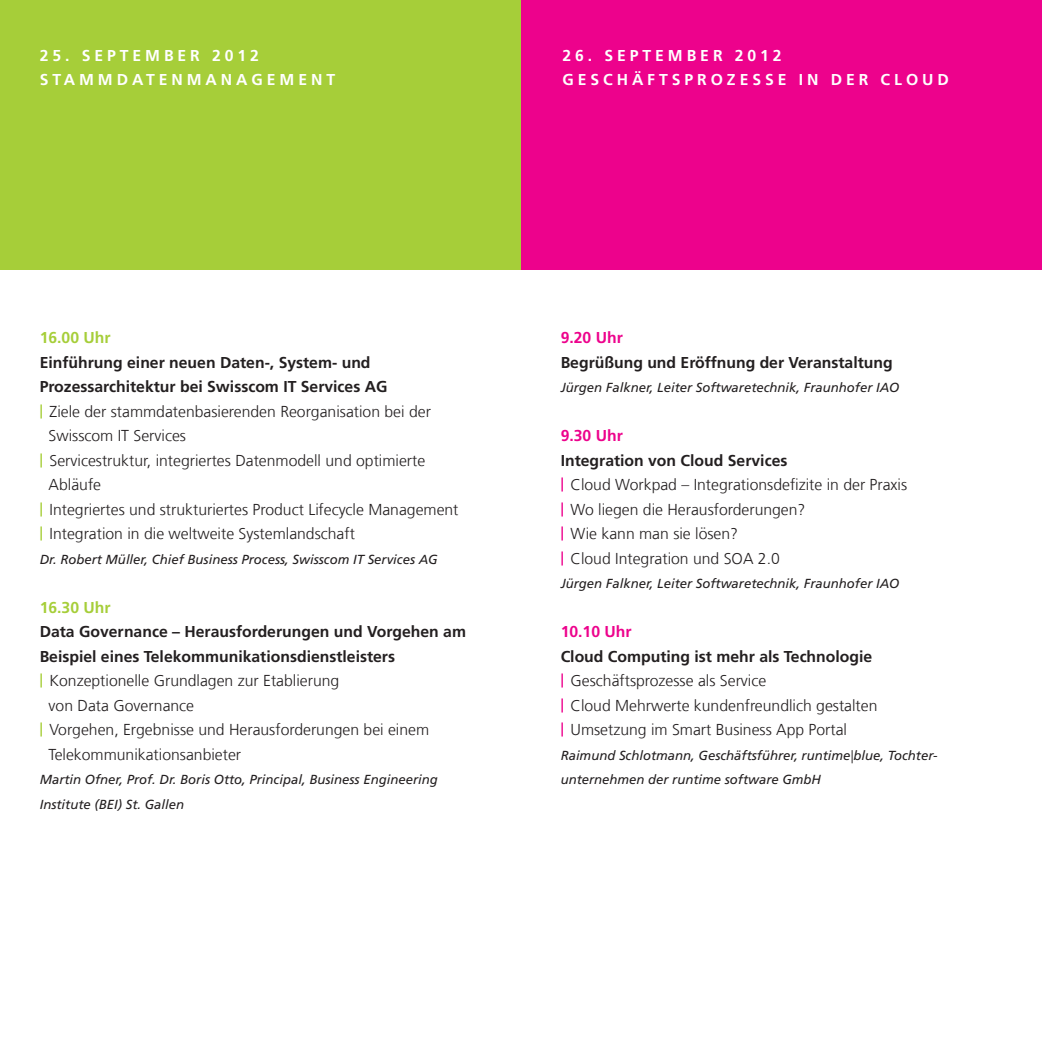
<style>
.page{position:relative;width:1042px;height:1042px;background:#fff}
.page>*{position:absolute;margin:0;border:0;box-sizing:border-box;transform-origin:0 0}
.t1{font:300 15.75px/24.5px "Frutiger LT Com";color:#231f20}
.t2{font:700 15.75px "Frutiger LT Com";color:#231f20}
.t3{font:700 15.75px/24.5px "Frutiger LT Com";letter-spacing:.25em;color:#fff}
.t4{font:700 15.75px "Frutiger LT Com";color:#ed028c}
.t5{font:700 15.75px "Frutiger LT Com";color:#a6ce39}
.t6{font:italic 13.12px/24.5px "Frutiger LT Com";color:#231f20}
.s1{font-weight:700;font-size:14px;color:#a6ce39}
.s2{font-weight:700}
.s3{font-weight:700;font-size:14px;color:#ed028c}
.s4{font-weight:300}
</style>
<div class="page">
<div style="left:0;top:0;width:521px;height:270px;background:#a6ce39"></div>
<div style="left:521px;top:0;width:521px;height:270px;background:#ed028c"></div>
<p class="t3" style="left:40px;top:43px;width:294px">25. Sept ember 2012<br>STammdat enmanagement</p>
<p class="t3" style="left:562px;top:43px;width:388px">26. Sept ember 2012<br>G eschäft sprozesse i n der Cloud</p>
<p class="t5" style="left:40px;top:328px;width:72px">16.00 Uhr</p>
<p class="t2" style="left:40px;top:353px;width:332px">Einführung einer neuen Daten-, System- und</p>
<p class="t2" style="left:40px;top:377px;width:337px">Prozessarchitektur bei Swisscom IT Services AG</p>
<p class="t1" style="left:40px;top:399px;width:393px"><span class="s1">|</span> Ziele der stammdatenbasierenden Reorganisation bei der</p>
<p class="t1" style="left:49px;top:424px;width:139px">Swisscom IT Services</p>
<p class="t1" style="left:40px;top:448px;width:387px"><span class="s1">|</span> Servicestruktur, integriertes Datenmodell und optimierte</p>
<p class="t1" style="left:49px;top:473px;width:54px">Abläufe</p>
<p class="t1" style="left:40px;top:497px;width:420px"><span class="s1">|</span> Integriertes und strukturiertes Product Lifecycle Management</p>
<p class="t1" style="left:40px;top:522px;width:317px"><span class="s1">|</span> Integration in die weltweite Systemlandschaft</p>
<p class="t6" style="left:40px;top:547px;width:399px">Dr. Robert Müller, Chief Business Process, Swisscom IT Services AG</p>
<p class="t5" style="left:40px;top:598px;width:72px">16.30 Uhr</p>
<p class="t2" style="left:40px;top:622px;width:428px">Data Governance – Herausforderungen und Vorgehen am</p>
<p class="t2" style="left:40px;top:647px;width:357px">Beispiel eines Telekommunikationsdienstleisters</p>
<p class="t1" style="left:40px;top:669px;width:301px"><span class="s1">|</span> Konzeptionelle Grundlagen zur Etablierung</p>
<p class="t1" style="left:49px;top:693px;width:147px">von Data Governance</p>
<p class="t1" style="left:40px;top:718px;width:391px"><span class="s1">|</span> Vorgehen, Ergebnisse und Herausforderungen bei einem</p>
<p class="t1" style="left:49px;top:742px;width:194px">Telekommunikationsanbieter</p>
<p class="t6" style="left:40px;top:767px;width:400px">Martin Ofner, Prof. Dr. Boris Otto, Principal, Business Engineering<br>Institute (BEI) St. Gallen</p>
<p class="t4" style="left:561px;top:328px;width:64px">9.20 Uhr</p>
<p class="t2" style="left:561px;top:353px;width:333px">Begrüßung und Eröffnung der Veranstaltung</p>
<p class="t6" style="left:561px;top:375px;width:340px">Jürgen Falkner, Leiter Softwaretechnik, Fraunhofer IAO</p>
<p class="t4" style="left:561px;top:426px;width:64px">9.30 Uhr</p>
<p class="t1" style="left:561px;top:448px;width:348px"><span class="s2">Integration von Cloud Services<br></span><span class="s3">|</span> Cloud Workpad – Integrationsdefizite in der Praxis <span class="s3">|</span> Wo liegen die Herausforderungen?<br><span class="s3">|</span> Wie kann man sie lösen?<br><span class="s3">|</span> Cloud Integration und SOA 2.0</p>
<p class="t6" style="left:561px;top:571px;width:340px">Jürgen Falkner, Leiter Softwaretechnik, Fraunhofer IAO</p>
<p class="t4" style="left:561px;top:622px;width:72px">10.10 Uhr</p>
<p class="t1" style="left:561px;top:644px;width:318px"><span class="s2">Cloud Computing ist mehr als Technologie </span><span class="s3">|</span> Geschäftsprozesse als Service<br><span class="s3">|</span> Cloud Mehrwerte kundenfreundlich gestalten <span class="s3">|</span> Umsetzung im Smart Business App Portal</p>
<p class="t6" style="left:561px;top:743px;width:378px">Raimund Schlotmann, Geschäftsführer, runtime<span class="s4">|</span>blue, Tochter&shy;unternehmen der runtime software GmbH</p>
</div>
